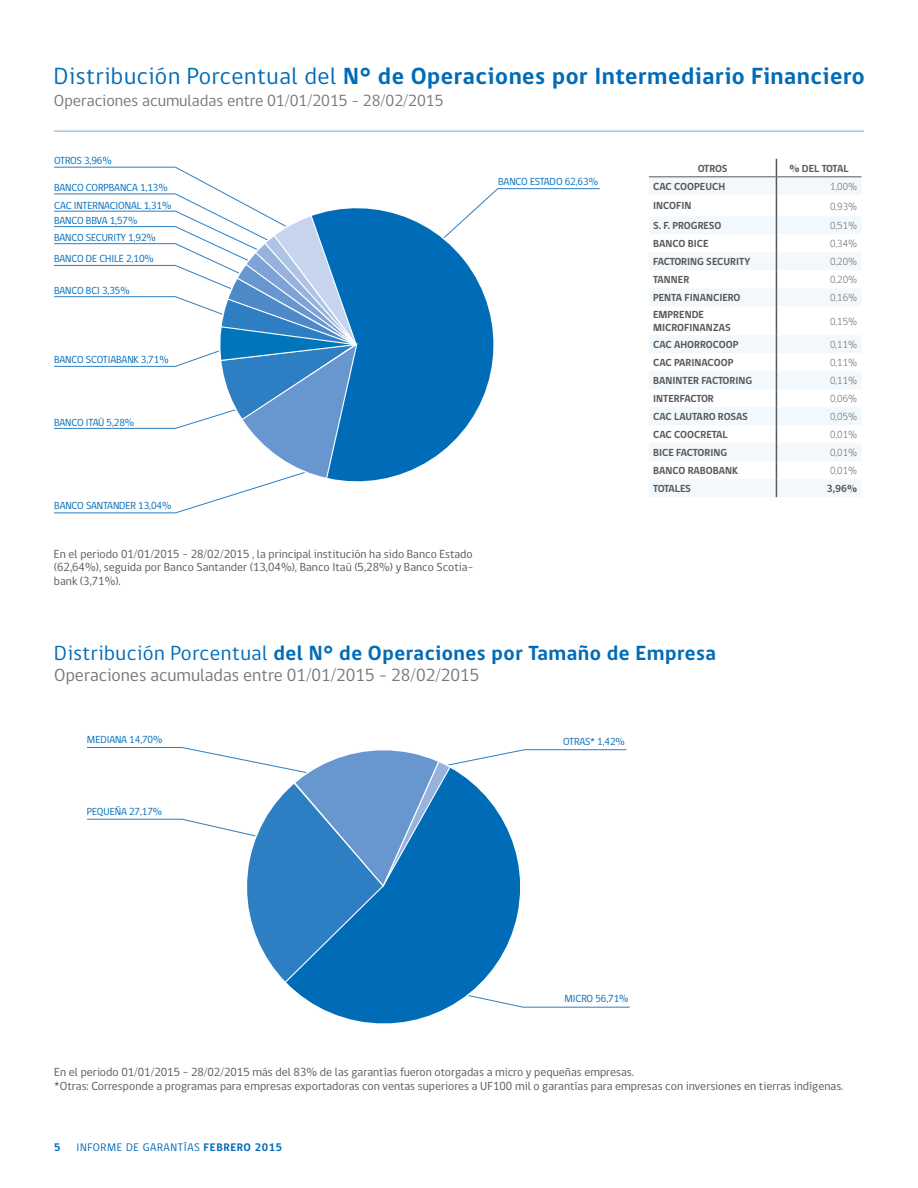
<style>
.page{position:relative;width:918px;height:1188px;background:#fff}
.page>*{position:absolute;margin:0;border:0;box-sizing:border-box;transform-origin:0 0}
.t1{font:700 24px "gob CL";letter-spacing:.025em;color:#006bb6}
.t2{font:700 21px "gob CL";letter-spacing:.025em;color:#006bb6}
.t3{font:18px "gob CL";color:#77787b}
.t4{font:16.5px "gob CL";color:#77787b}
.t5{font:12px/13.5px "gob CL";color:#58595b;text-align:justify}
.t6{font:11.25px "gob CL";letter-spacing:.055em;color:#006bb6}
.t7{font:700 11.25px "gob CL";color:#006bb6}
.t8{font:10.5px/14.4px "gob CL";letter-spacing:-.01em;color:#006cb7}
.t9{font:700 10.5px/12.6px "gob CL";color:#58595b}
.t10{font:300 10.5px "gob CL";color:#58595b}
.t11{font:700 10.5px "gob CL";letter-spacing:-.02em;color:#58595b}
.t12{font:700 10.5px "gob CL";letter-spacing:-.03em;color:#58595b}
.s1{font-weight:400}
.s2{font-weight:700}
</style>
<div class="page">
<hr style="left:54px;top:131px;width:810px;height:1px;background:#7fa3d5">
<svg style="left:54px;top:166px;width:546px;height:348px"></svg>
<svg style="left:202px;top:190px;width:310px;height:309px"></svg>
<svg style="left:87px;top:747px;width:543px;height:261px"></svg>
<svg style="left:232px;top:747px;width:303px;height:277px"></svg>
<svg style="left:649px;top:177px;width:212px;height:320px;fill:#f4f9fb"></svg>
<hr style="left:649px;top:176px;width:127px;height:1px;background:#58595b">
<hr style="left:777px;top:176px;width:84px;height:1px;background:#58595b">
<svg style="left:776px;top:159px;width:1px;height:338px"></svg>
<h1 class="t1" style="left:54px;top:60px;width:812px"><span class="s1">Distribución Porcentual del</span> N° de Operaciones por Intermediario Financiero</h1>
<h3 class="t4" style="left:54px;top:89px;width:391px">Operaciones acumuladas entre 01/01/2015 – 28/02/2015</h3>
<p class="t8" style="left:54px;top:153px;width:18px">Otros</p>
<p class="t8" style="left:84px;top:153px;width:29px">3,96%</p>
<p class="t8" style="left:54px;top:181px;width:115px">BANCO CORPBANCA 1,13%</p>
<p class="t8" style="left:54px;top:199px;width:119px">CAC INTERNACIONAL 1,31%<br>Banco</p>
<p class="t8" style="left:86px;top:213px;width:53px">BBVA 1,57%</p>
<p class="t8" style="left:54px;top:227px;width:103px;line-height:21.6px">BANCO SECURITY 1,92%<br>BANCO DE CHILE 2,10%</p>
<p class="t8" style="left:54px;top:283px;width:77px">BANCO bci 3,35%</p>
<p class="t8" style="left:54px;top:352px;width:116px">BANCO SCOTIABANK 3,71%</p>
<p class="t8" style="left:54px;top:415px;width:82px">BANCO ITAÚ 5,28%</p>
<p class="t8" style="left:498px;top:175px;width:18px">Banco</p>
<p class="t8" style="left:530px;top:175px;width:70px">Estado 62,63%</p>
<p class="t8" style="left:54px;top:498px;width:119px">BANCO SANTANDER 13,04%</p>
<p class="t5" style="left:54px;top:547px;width:421px">En el periodo 01/01/2015 – 28/02/2015 , la principal institución ha sido Banco Estado (62,64%), seguida por Banco Santander (13,04%), Banco Itaú (5,28%) y Banco Scotia&shy;bank (3,71%).</p>
<p class="t9" style="left:698px;top:162px;width:31px">OTROS</p>
<p class="t12" style="left:789px;top:161px;width:60px">% DEL TOTAL</p>
<p class="t9" style="left:653px;top:180px;width:74px">CAC COOPEUCH</p>
<p class="t10" style="left:830px;top:179px;width:29px">1,00%</p>
<p class="t9" style="left:653px;top:200px;width:40px">INCOFIN</p>
<p class="t10" style="left:830px;top:199px;width:29px">0,93%</p>
<p class="t9" style="left:653px;top:220px;width:70px">S. F. PROGRESO</p>
<p class="t10" style="left:830px;top:219px;width:29px">0,51%</p>
<p class="t9" style="left:653px;top:238px;width:57px">BANCO BICE</p>
<p class="t10" style="left:830px;top:237px;width:29px">0,34%</p>
<p class="t9" style="left:653px;top:256px;width:99px">FACTORING SECURITY</p>
<p class="t10" style="left:830px;top:255px;width:29px">0,20%</p>
<p class="t9" style="left:653px;top:274px;width:38px">TANNER</p>
<p class="t10" style="left:830px;top:273px;width:29px">0,20%</p>
<p class="t9" style="left:653px;top:292px;width:89px">PENTA FINANCIERO</p>
<p class="t10" style="left:830px;top:291px;width:29px">0,16%</p>
<p class="t9" style="left:653px;top:309px;width:79px">EMPRENDE<br>MICROFINANZAS</p>
<p class="t10" style="left:830px;top:314px;width:29px">0,15%</p>
<p class="t9" style="left:653px;top:339px;width:87px">CAC AHORROCOOP</p>
<p class="t10" style="left:830px;top:338px;width:29px">0,11%</p>
<p class="t9" style="left:653px;top:357px;width:82px">CAC PARINACOOP</p>
<p class="t10" style="left:830px;top:356px;width:29px">0,11%</p>
<p class="t9" style="left:653px;top:375px;width:101px">BANINTER FACTORING</p>
<p class="t10" style="left:830px;top:374px;width:29px">0,11%</p>
<p class="t9" style="left:653px;top:393px;width:62px">INTERFACTOR</p>
<p class="t10" style="left:830px;top:392px;width:29px">0,06%</p>
<p class="t11" style="left:653px;top:409px;width:96px">CAC LAUTARO ROSAS</p>
<p class="t10" style="left:830px;top:410px;width:29px">0,05%</p>
<p class="t9" style="left:653px;top:429px;width:75px">CAC COOCRETAL</p>
<p class="t10" style="left:830px;top:428px;width:29px">0,01%</p>
<p class="t9" style="left:653px;top:447px;width:75px">BICE FACTORING</p>
<p class="t10" style="left:830px;top:446px;width:29px">0,01%</p>
<p class="t9" style="left:653px;top:465px;width:86px">BANCO RABOBANK</p>
<p class="t10" style="left:830px;top:464px;width:29px">0,01%</p>
<p class="t9" style="left:653px;top:483px;width:39px">TOTALES</p>
<p class="t9" style="left:827px;top:483px;width:32px">3,96%</p>
<h2 class="t2" style="left:54px;top:639px;width:663px"><span class="s1">Distribución Porcentual</span> del N° de Operaciones por Tamaño de Empresa</h2>
<h3 class="t3" style="left:54px;top:663px;width:427px">Operaciones acumuladas entre 01/01/2015 – 28/02/2015</h3>
<p class="t8" style="left:87px;top:732px;width:77px">Mediana 14,70%</p>
<p class="t8" style="left:563px;top:734px;width:63px">otras* 1,42%</p>
<p class="t8" style="left:87px;top:805px;width:77px">pequeña 27,17%</p>
<p class="t8" style="left:564px;top:991px;width:7px">micro</p>
<p class="t8" style="left:595px;top:991px;width:35px">56,71%</p>
<p class="t5" style="left:54px;top:1066px;width:791px">En el periodo 01/01/2015 – 28/02/2015 más del 83% de las garantías fueron otorgadas a micro y pequeñas empresas.<br>*Otras: Corresponde a programas para empresas exportadoras con ventas superiores a UF100 mil o garantías para empresas con inversiones en tierras indígenas.</p>
<p class="t7" style="left:54px;top:1140px;width:8px">5</p>
<p class="t6" style="left:77px;top:1140px;width:12px">Informe</p>
<p class="t6" style="left:126px;top:1140px;width:158px">de garantías <span class="s2">FEBRERO 2015</span></p>
</div>
